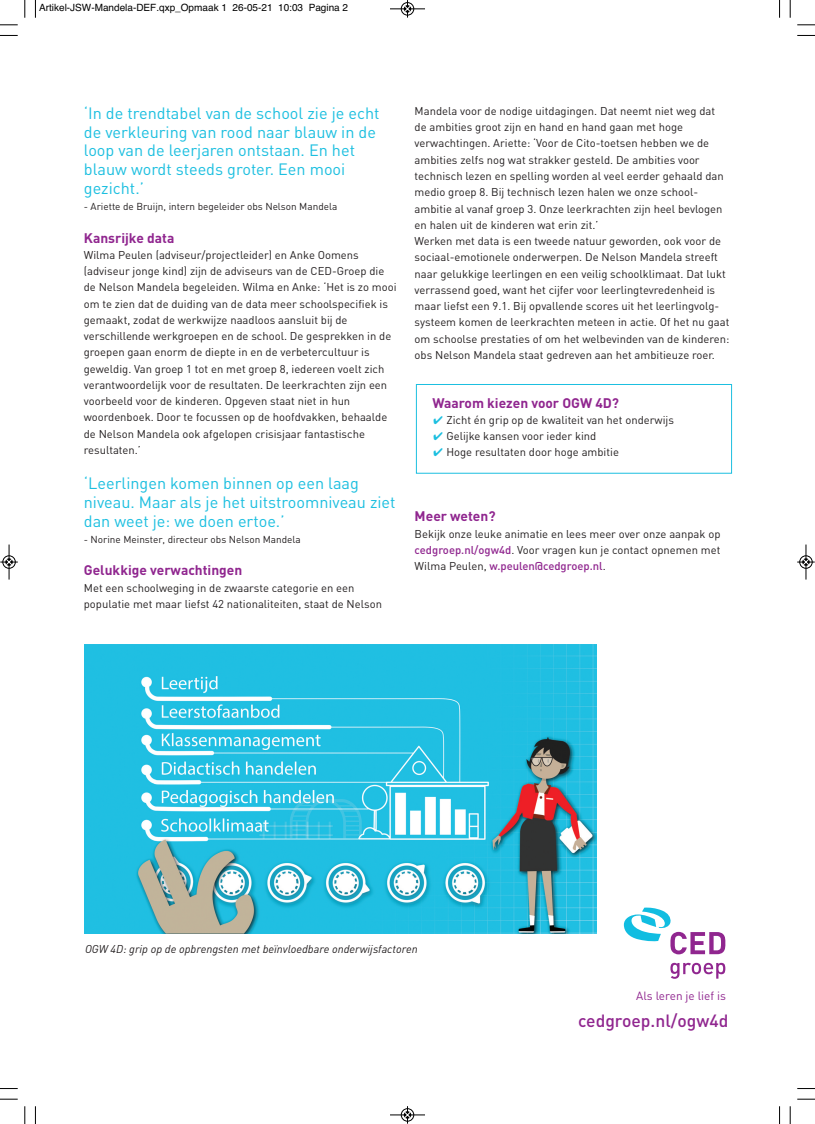
<style>
.page{position:relative;width:815px;height:1124px;background:#fff}
.page>*{position:absolute;margin:0;border:0;box-sizing:border-box;transform-origin:0 0}
.t1{font:500 17.5px "DIN";color:#90268f}
.t2{font:16.25px/18.8px "DIN";color:#1cbfe0}
.t3{font:700 13.75px "DIN";color:#90268f}
.t4{font:11.75px "DIN";color:#90268f}
.t5{font:11.25px/16.2px "DIN";color:#231f20}
.t6{font:italic 11.25px "DIN";color:#231f20}
.t7{font:10px "DIN";color:#231f20}
.t8{font:10px "Helvetica";color:#000}
.s1{font-family:"MS P Mincho";color:#1cbfe0}
.s2{font-weight:500;color:#90268f}
</style>
<div class="page">
<svg style="left:670px;top:962px;width:55px;height:16px"></svg>
<svg style="left:624px;top:907px;width:102px;height:47px"></svg>
<div style="left:416px;top:384px;width:316px;height:89px;border:1px solid #1cbfe0"></div>
<img style="left:84px;top:644px;width:512px;height:289px">
<svg style="left:35px;top:0;width:1px;height:18px"></svg>
<svg style="left:0;top:35px;width:18px;height:1px"></svg>
<svg style="left:779px;top:0;width:1px;height:18px"></svg>
<svg style="left:797px;top:35px;width:18px;height:1px"></svg>
<svg style="left:35px;top:1106px;width:1px;height:17px"></svg>
<svg style="left:0;top:1088px;width:18px;height:1px"></svg>
<svg style="left:779px;top:1106px;width:1px;height:17px"></svg>
<svg style="left:797px;top:1088px;width:18px;height:1px"></svg>
<svg style="left:24px;top:0;width:2px;height:18px"></svg>
<svg style="left:0;top:24px;width:18px;height:2px"></svg>
<svg style="left:790px;top:0;width:1px;height:18px"></svg>
<svg style="left:797px;top:24px;width:18px;height:2px"></svg>
<svg style="left:24px;top:1106px;width:2px;height:17px"></svg>
<svg style="left:0;top:1098px;width:18px;height:1px"></svg>
<svg style="left:790px;top:1106px;width:1px;height:17px"></svg>
<svg style="left:797px;top:1098px;width:18px;height:1px"></svg>
<div style="left:401px;top:2px;width:13px;height:14px;border:1px solid #fff;border-radius:50%"></div>
<hr style="left:390px;top:9px;width:35px;height:1px;background:#000">
<div style="left:401px;top:2px;width:13px;height:13px;border:1px solid #000;border-radius:50%"></div>
<svg style="left:404px;top:0;width:7px;height:18px"></svg>
<hr style="left:390px;top:1114px;width:35px;height:1px;background:#000">
<div style="left:401px;top:1108px;width:13px;height:13px;border:1px solid #000;border-radius:50%"></div>
<svg style="left:404px;top:1106px;width:7px;height:17px"></svg>
<div style="left:2px;top:555px;width:14px;height:13px;border:1px solid #fff;border-radius:50%"></div>
<hr style="left:9px;top:544px;width:1px;height:35px;background:#000">
<div style="left:3px;top:555px;width:12px;height:13px;border:1px solid #000;border-radius:50%"></div>
<svg style="left:0;top:558px;width:18px;height:7px"></svg>
<div style="left:799px;top:555px;width:14px;height:13px;border:1px solid #fff;border-radius:50%"></div>
<hr style="left:806px;top:544px;width:1px;height:35px;background:#000">
<div style="left:800px;top:555px;width:12px;height:13px;border:1px solid #000;border-radius:50%"></div>
<svg style="left:797px;top:558px;width:18px;height:7px"></svg>
<p class="t8" style="left:39px;top:2px;width:311px">Artikel-JSW-Mandela-DEF.qxp_Opmaak 1 26-05-21 10:03 Pagina 2</p>
<h2 class="t2" style="left:84px;top:103px;width:297px">‘In de trendtabel van de school zie je echt de verkleuring van rood naar blauw in de loop van de leerjaren ontstaan. En het blauw wordt steeds groter. Een mooi gezicht.’</h2>
<p class="t7" style="left:84px;top:200px;width:255px">- Ariette de Bruijn, intern begeleider obs Nelson Mandela</p>
<p class="t3" style="left:84px;top:229px;width:92px">Kansrijke data</p>
<p class="t5" style="left:84px;top:246px;width:314px">Wilma Peulen (adviseur/projectleider) en Anke Oomens (adviseur jonge kind) zijn de adviseurs van de CED-Groep die de Nelson Mandela begeleiden. Wilma en Anke: ‘Het is zo mooi om te zien dat de duiding van de data meer schoolspecifiek is gemaakt, zodat de werkwijze naadloos aansluit bij de verschillende werkgroepen en de school. De gesprekken in de groepen gaan enorm de diepte in en de verbetercultuur is geweldig. Van groep 1 tot en met groep 8, iedereen voelt zich verantwoordelijk voor de resultaten. De leerkrachten zijn een voorbeeld voor de kinderen. Opgeven staat niet in hun woordenboek. Door te focussen op de hoofdvakken, behaalde de Nelson Mandela ook afgelopen crisisjaar fantastische resultaten.’</p>
<h2 class="t2" style="left:84px;top:473px;width:313px">‘Leerlingen komen binnen op een laag niveau. Maar als je het uitstroomniveau ziet dan weet je: we doen ertoe.’</h2>
<p class="t7" style="left:84px;top:533px;width:218px">- Norine Meinster, directeur obs Nelson Mandela</p>
<p class="t3" style="left:84px;top:562px;width:160px">Gelukkige verwachtingen</p>
<p class="t5" style="left:84px;top:579px;width:300px">Met een schoolweging in de zwaarste categorie en een populatie met maar liefst 42 nationaliteiten, staat de Nelson</p>
<p class="t5" style="left:415px;top:102px;width:316px">Mandela voor de nodige uitdagingen. Dat neemt niet weg dat de ambities groot zijn en hand en hand gaan met hoge verwachtingen. Ariette: ‘Voor de Cito-toetsen hebben we de ambities zelfs nog wat strakker gesteld. De ambities voor technisch lezen en spelling worden al veel eerder gehaald dan medio groep 8. Bij technisch lezen halen we onze school&shy;ambitie al vanaf groep 3. Onze leerkrachten zijn heel bevlogen en halen uit de kinderen wat erin zit.’<br>Werken met data is een tweede natuur geworden, ook voor de sociaal-emotionele onderwerpen. De Nelson Mandela streeft naar gelukkige leerlingen en een veilig schoolklimaat. Dat lukt verrassend goed, want het cijfer voor leerlingtevredenheid is maar liefst een 9.1. Bij opvallende scores uit het leerlingvolg&shy;systeem komen de leerkrachten meteen in actie. Of het nu gaat om schoolse prestaties of om het welbevinden van de kinderen: obs Nelson Mandela staat gedreven aan het ambitieuze roer.</p>
<p class="t3" style="left:432px;top:394px;width:188px">Waarom kiezen voor OGW 4D?</p>
<p class="t5" style="left:432px;top:411px;width:243px"><span class="s1">✔</span> Zicht én grip op de kwaliteit van het onderwijs</p>
<p class="t5" style="left:432px;top:427px;width:166px"><span class="s1">✔</span> Gelijke kansen voor ieder kind</p>
<p class="t5" style="left:432px;top:444px;width:188px"><span class="s1">✔</span> Hoge resultaten door hoge ambitie</p>
<p class="t3" style="left:415px;top:508px;width:82px">Meer weten?</p>
<p class="t5" style="left:415px;top:525px;width:307px;text-align:justify">Bekijk onze leuke animatie en lees meer over onze aanpak op <span class="s2">cedgroep.nl/ogw4d</span>. Voor vragen kun je contact opnemen met Wilma Peulen, <span class="s2">w.peulen@cedgroep.nl</span>.</p>
<p class="t6" style="left:85px;top:942px;width:334px">OGW 4D: grip op de opbrengsten met beïnvloedbare onderwijsfactoren</p>
<p class="t4" style="left:636px;top:988px;width:91px">Als leren je lief is</p>
<h1 class="t1" style="left:578px;top:1010px;width:152px">cedgroep.nl/ogw4d</h1>
</div>
